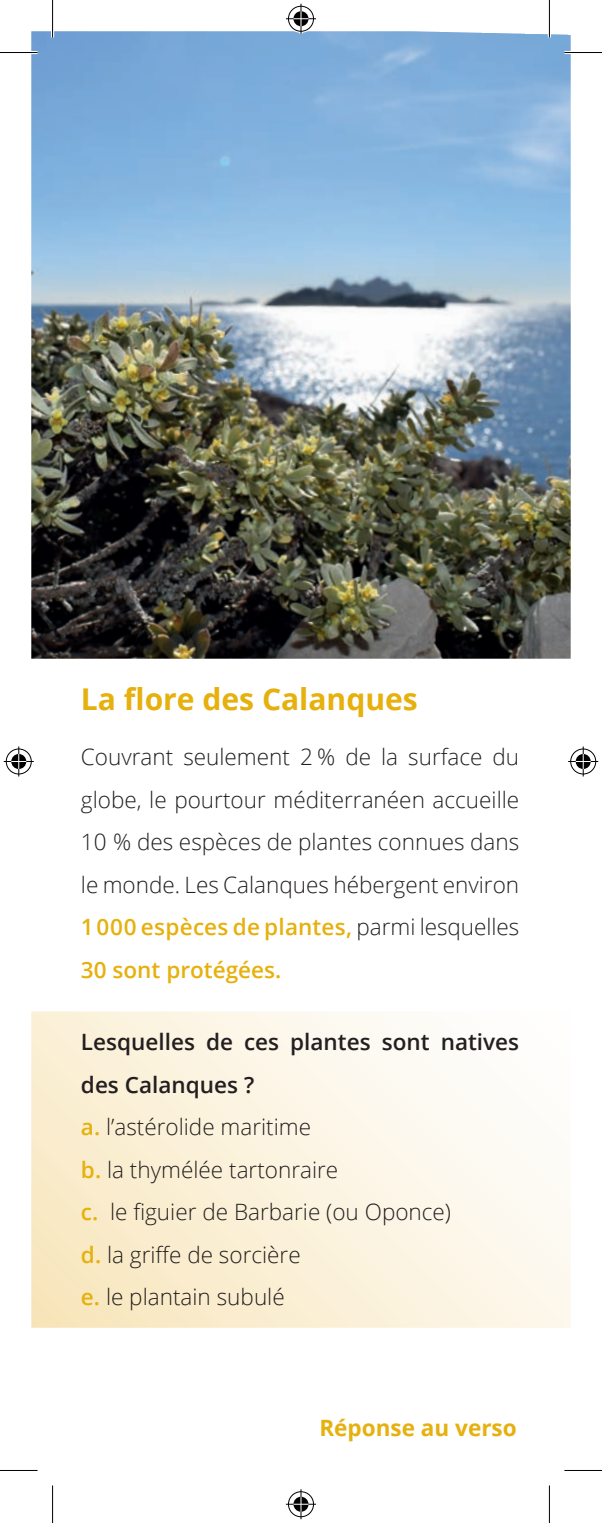
<style>
.page{position:relative;width:602px;height:1523px;background:#fff}
.page>*{position:absolute;margin:0;border:0;box-sizing:border-box;transform-origin:0 0}
.t1{font:700 30px "Open Sans";color:#e6b00d}
.t2{font:300 22.5px/42.5px "Open Sans";color:#231f20;text-align:justify}
.t3{font:700 22.5px "Open Sans";color:#e6b00d}
.s1{font-weight:600;color:#e6b00d}
.s2{font-weight:600}
</style>
<div class="page">
<svg style="left:31px;top:1011px;width:539px;height:316px"></svg>
<img style="left:31px;top:31px;width:539px;height:627px">
<hr style="left:0;top:51px;width:38px;height:3px;background:#fff">
<hr style="left:564px;top:51px;width:37px;height:3px;background:#fff">
<hr style="left:51px;top:0;width:3px;height:37px;background:#fff">
<hr style="left:547px;top:0;width:3px;height:37px;background:#fff">
<hr style="left:0;top:52px;width:38px;height:1px;background:#000">
<hr style="left:564px;top:52px;width:37px;height:1px;background:#000">
<hr style="left:0;top:1469px;width:38px;height:1px;background:#000">
<hr style="left:564px;top:1469px;width:37px;height:1px;background:#000">
<hr style="left:52px;top:0;width:1px;height:37px;background:#000">
<hr style="left:52px;top:1485px;width:1px;height:37px;background:#000">
<hr style="left:548px;top:0;width:1px;height:37px;background:#000">
<hr style="left:548px;top:1485px;width:1px;height:37px;background:#000">
<div style="left:286px;top:5px;width:29px;height:28px;border:3px solid #fff;border-radius:50%"></div>
<hr style="left:286px;top:17px;width:30px;height:3px;background:#fff">
<hr style="left:299px;top:4px;width:3px;height:30px;background:#fff">
<div style="left:291px;top:10px;width:19px;height:18px;border:3px solid #fff;border-radius:50%"></div>
<div style="left:288px;top:6px;width:25px;height:26px;border:1px solid #000;border-radius:50%"></div>
<hr style="left:286px;top:18px;width:30px;height:1px;background:#000">
<hr style="left:300px;top:4px;width:1px;height:30px;background:#000">
<svg style="left:293px;top:11px;width:15px;height:15px"></svg>
<div style="left:286px;top:1490px;width:29px;height:28px;border:3px solid #fff;border-radius:50%"></div>
<hr style="left:286px;top:1502px;width:30px;height:3px;background:#fff">
<hr style="left:299px;top:1489px;width:3px;height:30px;background:#fff">
<div style="left:291px;top:1495px;width:19px;height:18px;border:3px solid #fff;border-radius:50%"></div>
<div style="left:288px;top:1491px;width:25px;height:25px;border:1px solid #000;border-radius:50%"></div>
<hr style="left:286px;top:1503px;width:30px;height:1px;background:#000">
<hr style="left:300px;top:1489px;width:1px;height:30px;background:#000">
<svg style="left:293px;top:1496px;width:15px;height:15px"></svg>
<div style="left:5px;top:747px;width:28px;height:28px;border:3px solid #fff;border-radius:50%"></div>
<hr style="left:4px;top:760px;width:30px;height:3px;background:#fff">
<hr style="left:17px;top:746px;width:3px;height:30px;background:#fff">
<div style="left:10px;top:752px;width:18px;height:18px;border:3px solid #fff;border-radius:50%"></div>
<div style="left:6px;top:748px;width:26px;height:26px;border:1px solid #000;border-radius:50%"></div>
<hr style="left:4px;top:761px;width:30px;height:1px;background:#000">
<hr style="left:18px;top:746px;width:1px;height:30px;background:#000">
<svg style="left:11px;top:754px;width:15px;height:15px"></svg>
<div style="left:568px;top:747px;width:28px;height:28px;border:3px solid #fff;border-radius:50%"></div>
<hr style="left:567px;top:760px;width:30px;height:3px;background:#fff">
<hr style="left:581px;top:746px;width:3px;height:30px;background:#fff">
<div style="left:573px;top:752px;width:18px;height:18px;border:3px solid #fff;border-radius:50%"></div>
<div style="left:570px;top:748px;width:25px;height:26px;border:1px solid #000;border-radius:50%"></div>
<hr style="left:567px;top:761px;width:30px;height:1px;background:#000">
<hr style="left:582px;top:746px;width:1px;height:30px;background:#000">
<svg style="left:575px;top:754px;width:15px;height:15px"></svg>
<h1 class="t1" style="left:81px;top:678px;width:338px">La flore des Calanques</h1>
<p class="t2" style="left:81px;top:735px;width:439px">Couvrant seulement 2 % de la surface du globe, le pourtour méditerranéen accueille 10 % des espèces de plantes connues dans le monde. Les Calanques hébergent environ <span class="s1">1 000 espèces de plantes,</span> parmi lesquelles <span class="s1">30 sont protégées.</span></p>
<p class="t2" style="left:81px;top:1020px;width:439px;text-align:left"><span class="s2">Lesquelles de ces plantes sont natives des Calanques ?<br></span><span class="s1">a.</span> l’astérolide maritime<br><span class="s1">b.</span> la thymélée tartonraire<br><span class="s1">c.</span> le figuier de Barbarie (ou Oponce)<br><span class="s1">d.</span> la griffe de sorcière<br><span class="s1">e.</span> le plantain subulé</p>
<p class="t3" style="left:319px;top:1412px;width:199px">Réponse au verso</p>
</div>
